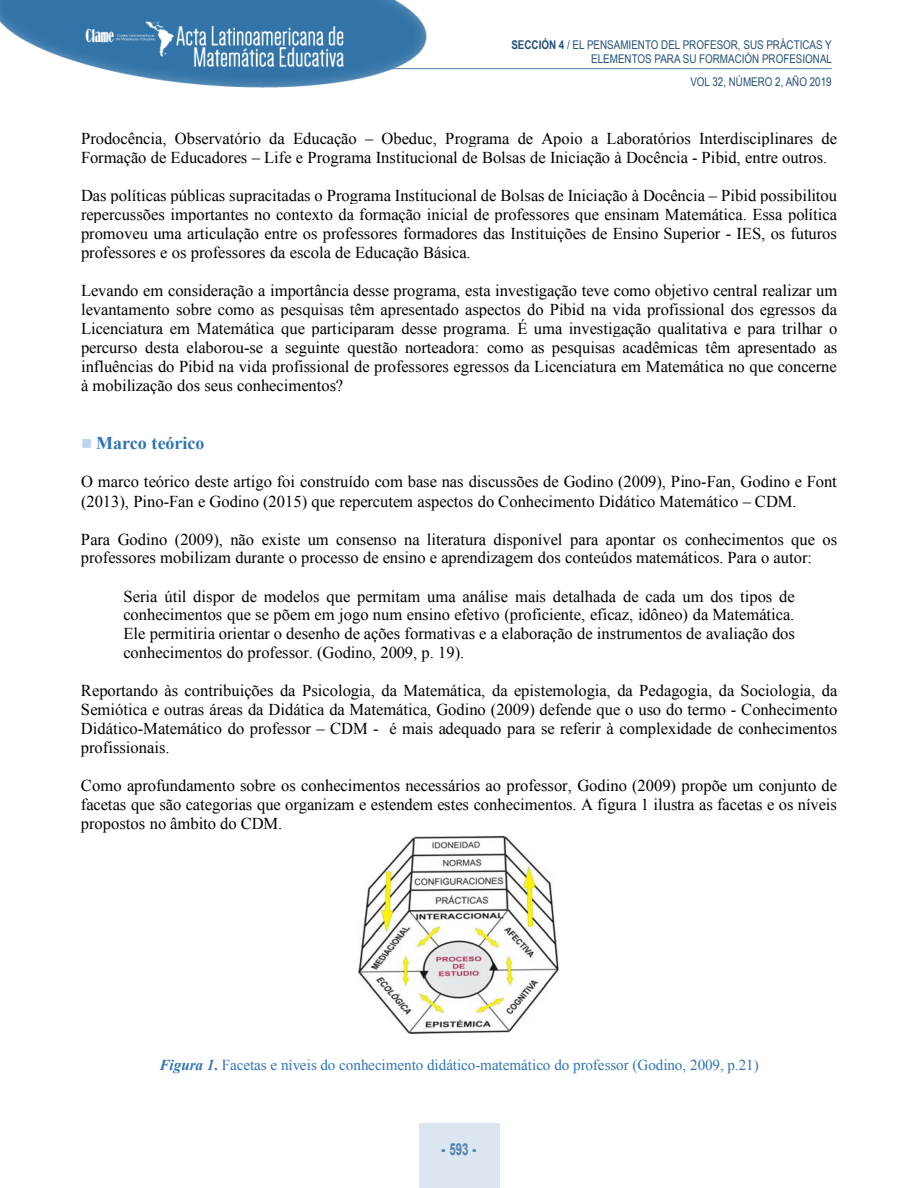
<style>
.page{position:relative;width:918px;height:1188px;background:#fff}
.page>*{position:absolute;margin:0;border:0;box-sizing:border-box;transform-origin:0 0}
.t1{font:700 18px "Times New Roman";letter-spacing:-.005em;color:#2e74b5}
.t2{font:16.5px/18.9px "Times New Roman";color:#000;text-align:justify}
.t3{font:700 16.5px "Arial";color:#4f80b4;scale:.7 1}
.t4{font:15.15px "Times New Roman";color:#2e74b5}
.t5{font:12px/14.4px "Arial Narrow";color:#214f77;text-align:right}
.s1{font-weight:700}
.s2{color:#bdd6ee}
.s3{font-weight:700;font-style:italic}
.s4{font-weight:900}
</style>
<div class="page">
<img style="left:0;top:0;width:435px;height:88px">
<hr style="left:389px;top:68px;width:443px;height:1px;background:#4f80b4">
<div style="left:419px;top:1123px;width:80px;height:65px;background:#dce6f0"></div>
<img style="left:358px;top:835px;width:201px;height:199px">
<p class="t5" style="left:511px;top:37px;width:322px"><span class="s1">SECCIÓN 4</span> / EL PENSAMIENTO DEL PROFESOR, SUS PRÁCTICAS Y<br>ELEMENTOS PARA SU FORMACIÓN PROFESIONAL</p>
<p class="t5" style="left:690px;top:75px;width:143px">VOL 32, NÚMERO 2, AÑO 2019</p>
<p class="t2" style="left:81px;top:129px;width:758px">Prodocência, Observatório da Educação – Obeduc, Programa de Apoio a Laboratórios Interdisciplinares de<br>Formação de Educadores – Life e Programa Institucional de Bolsas de Iniciação à Docência - Pibid, entre outros.</p>
<p class="t2" style="left:81px;top:186px;width:758px">Das políticas públicas supracitadas o Programa Institucional de Bolsas de Iniciação à Docência – Pibid possibilitou repercussões importantes no contexto da formação inicial de professores que ensinam Matemática. Essa política promoveu uma articulação entre os professores formadores das Instituições de Ensino Superior - IES, os futuros professores e os professores da escola de Educação Básica.</p>
<p class="t2" style="left:81px;top:281px;width:758px">Levando em consideração a importância desse programa, esta investigação teve como objetivo central realizar um levantamento sobre como as pesquisas têm apresentado aspectos do Pibid na vida profissional dos egressos da Licenciatura em Matemática que participaram desse programa. É uma investigação qualitativa e para trilhar o percurso desta elaborou-se a seguinte questão norteadora: como as pesquisas acadêmicas têm apresentado as influências do Pibid na vida profissional de professores egressos da Licenciatura em Matemática no que concerne à mobilização dos seus conhecimentos?</p>
<p class="t1" style="left:81px;top:433px;width:125px"><span class="s2">■</span> Marco teórico</p>
<p class="t2" style="left:81px;top:472px;width:757px">O marco teórico deste artigo foi construído com base nas discussões de Godino (2009), Pino-Fan, Godino e Font (2013), Pino-Fan e Godino (2015) que repercutem aspectos do Conhecimento Didático Matemático – CDM.</p>
<p class="t2" style="left:81px;top:530px;width:758px">Para Godino (2009), não existe um consenso na literatura disponível para apontar os conhecimentos que os professores mobilizam durante o processo de ensino e aprendizagem dos conteúdos matemáticos. Para o autor:</p>
<p class="t2" style="left:123px;top:587px;width:673px">Seria útil dispor de modelos que permitam uma análise mais detalhada de cada um dos tipos de conhecimentos que se põem em jogo num ensino efetivo (proficiente, eficaz, idôneo) da Matemática.<br>Ele permitiria orientar o desenho de ações formativas e a elaboração de instrumentos de avaliação dos conhecimentos do professor. (Godino, 2009, p. 19).</p>
<p class="t2" style="left:81px;top:681px;width:758px">Reportando às contribuições da Psicologia, da Matemática, da epistemologia, da Pedagogia, da Sociologia, da Semiótica e outras áreas da Didática da Matemática, Godino (2009) defende que o uso do termo - Conhecimento Didático-Matemático do professor – CDM - é mais adequado para se referir à complexidade de conhecimentos profissionais.</p>
<p class="t2" style="left:81px;top:776px;width:758px">Como aprofundamento sobre os conhecimentos necessários ao professor, Godino (2009) propõe um conjunto de facetas que são categorias que organizam e estendem estes conhecimentos. A figura 1 ilustra as facetas e os níveis propostos no âmbito do CDM.</p>
<p class="t4" style="left:159px;top:1057px;width:601px"><span class="s3">Figura 1</span><span class="s1">.</span> Facetas e níveis do conhecimento didático-matemático do professor (Godino, 2009, p.21)</p>
<p class="t3" style="left:442px;top:1140px;width:51px"><span class="s4">-</span> 593 <span class="s4">-</span></p>
</div>
